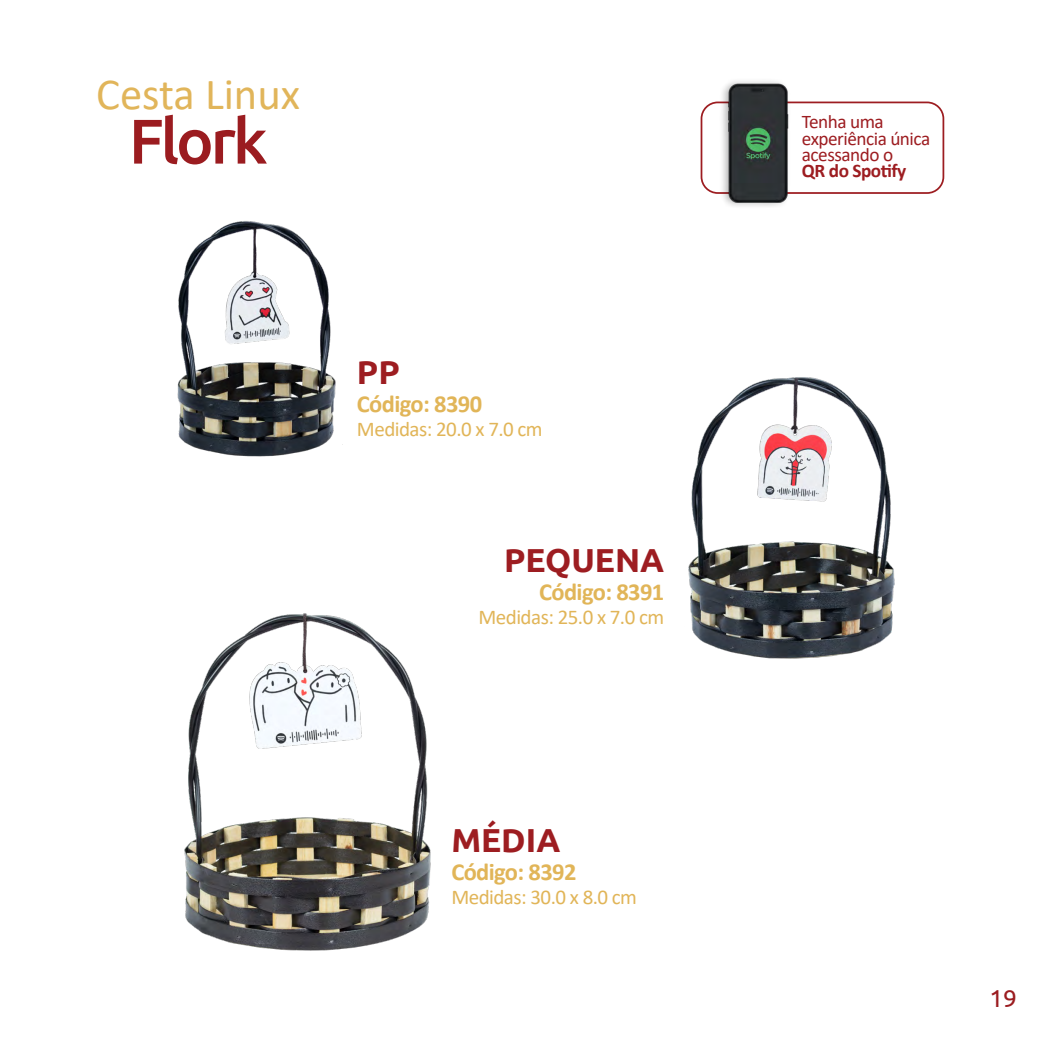
<style>
.page{position:relative;width:1042px;height:1042px;background:#fff}
.page>*{position:absolute;margin:0;border:0;box-sizing:border-box;transform-origin:0 0}
.t1{font:500 63px "Ubuntu";letter-spacing:-.05em;color:#9b1c20}
.t2{font:44.62px "Calibri";color:#e1b55a}
.t3{font:700 33.25px "Ubuntu";color:#9d1d21}
.t4{font:700 24.5px "Calibri";letter-spacing:-.025em;color:#e1b558}
.t5{font:24.5px "Ubuntu";color:#9b1c20}
.t6{font:21px "Calibri";letter-spacing:-.025em;color:#e1b558}
.t7{font:19.25px/16.3px "Calibri";letter-spacing:-.025em;color:#9d1d21}
.t8{font:700 19.25px "Calibri";letter-spacing:-.025em;color:#9d1d21}
</style>
<div class="page">
<div style="left:700px;top:102px;width:244px;height:92px;border:2px solid #9d1d21;border-radius:16px"></div>
<div style="left:719px;top:77px;width:73px;height:133px;background:#000;opacity:.3"></div>
<img style="left:724px;top:77px;width:68px;height:132px">
<img style="left:177px;top:221px;width:159px;height:236px">
<img style="left:688px;top:377px;width:207px;height:282px">
<img style="left:184px;top:613px;width:247px;height:338px">
<h2 class="t2" style="left:96px;top:63px;width:205px">Cesta Linux</h2>
<h1 class="t1" style="left:129px;top:101px;width:140px">Flork</h1>
<h3 class="t3" style="left:357px;top:352px;width:44px">PP</h3>
<p class="t4" style="left:357px;top:387px;width:127px">Código: 8390</p>
<p class="t6" style="left:357px;top:414px;width:187px">Medidas: 20.0 x 7.0 cm</p>
<h3 class="t3" style="left:504px;top:540px;width:161px">PEQUENA</h3>
<p class="t4" style="left:539px;top:575px;width:127px">Código: 8391</p>
<p class="t6" style="left:478px;top:603px;width:187px">Medidas: 25.0 x 7.0 cm</p>
<h3 class="t3" style="left:451px;top:820px;width:110px">MÉDIA</h3>
<p class="t4" style="left:451px;top:854px;width:127px">Código: 8392</p>
<p class="t6" style="left:451px;top:882px;width:187px">Medidas: 30.0 x 8.0 cm</p>
<p class="t7" style="left:802px;top:113px;width:130px">Tenha uma experiência única acessando o</p>
<p class="t8" style="left:802px;top:157px;width:106px">QR do Spotify</p>
<p class="t5" style="left:989px;top:984px;width:29px">19</p>
</div>
